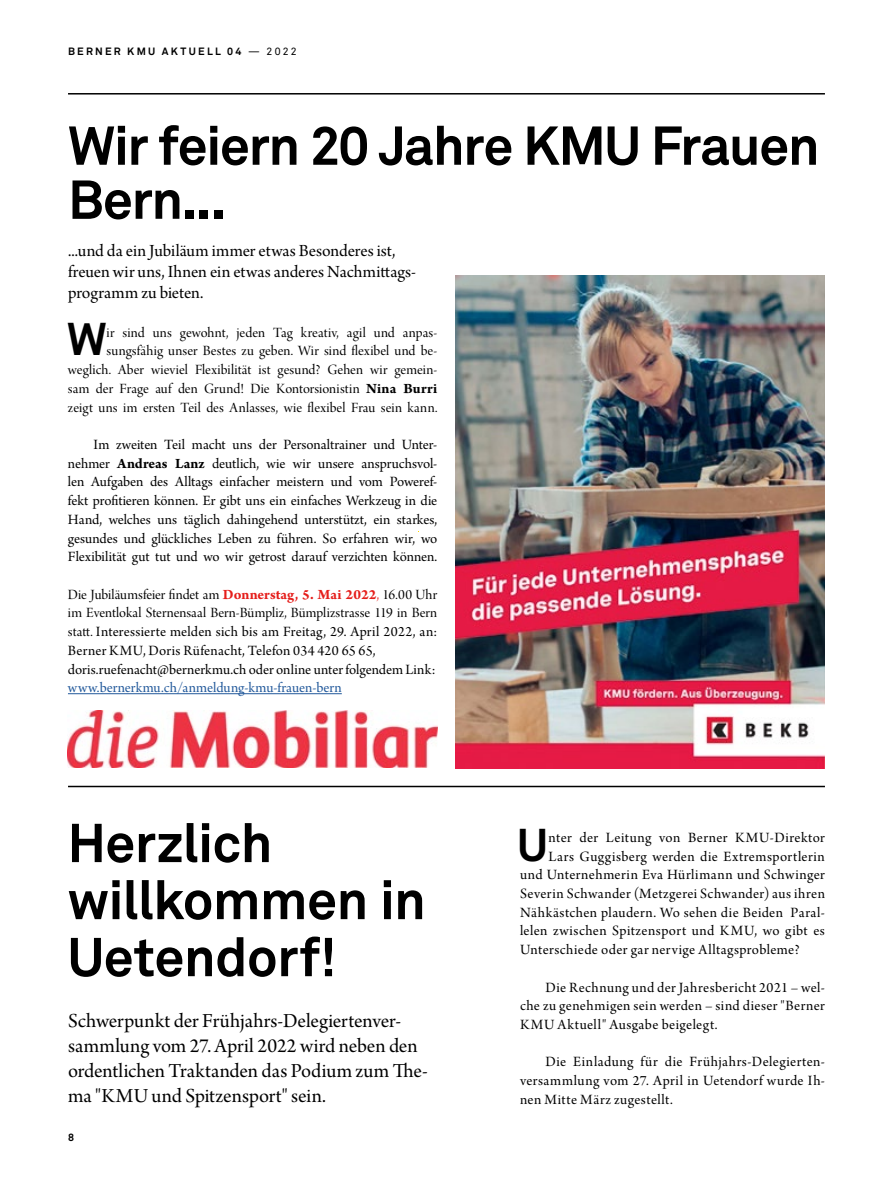
<style>
.page{position:relative;width:893px;height:1191px;background:#fff}
.page>*{position:absolute;margin:0;border:0;box-sizing:border-box;transform-origin:0 0}
.t1{font:700 54px/57px "Akkurat";letter-spacing:-.02em;color:#000}
.t2{font:700 45.45px "Akkurat";color:#000}
.t3{font:21px/25.2px "Arno Pro Subhead";letter-spacing:-.005em;color:#000}
.t4{font:18px/21px "Arno Pro Subhead";color:#000}
.t5{font:15px/18.8px "Arno Pro Subhead";letter-spacing:.025em;color:#000;text-align:justify}
.t6{font:15px/18.8px "Arno Pro Display";letter-spacing:.005em;color:#000;text-align:right}
.t7{font:15px "Arno Pro Subhead";color:#22599b}
.t8{font:700 10.5px "Akkurat";letter-spacing:.215em;color:#000}
.s1{font-weight:400}
.s2{font-family:"Arno Pro";font-weight:700}
.s3{font-family:"Arno Pro";font-weight:700;color:#e51e1b}
.s4{color:#e51e1b}
.s5{font-family:"Arno Pro Display"}
</style>
<div class="page">
<hr style="left:68px;top:693px;width:274px;height:1px;background:#22599b">
<img style="left:456px;top:275px;width:369px;height:493px">
<img style="left:68px;top:710px;width:369px;height:57px">
<hr style="left:68px;top:785px;width:757px;height:2px;background:#000">
<hr style="left:68px;top:93px;width:757px;height:2px;background:#000">
<p class="t8" style="left:68px;top:45px;width:230px">BERNER KMU AKTUELL 04 <span class="s1">— 2022</span></p>
<h1 class="t1" style="left:68px;top:119px;width:753px;line-height:54px">Wir feiern 20 Jahre KMU Frauen<br>Bern...</h1>
<p class="t4" style="left:68px;top:241px;width:350px">...und da ein Jubiläum immer etwas Besonderes ist, freuen wir uns, Ihnen ein etwas anderes Nachmittags&shy;programm zu bieten.</p>
<h2 class="t2" style="left:67px;top:311px;width:41px">W</h2>
<p class="t6" style="left:68px;top:324px;width:371px">ir sind uns gewohnt, jeden Tag kreativ, agil und anpas&shy;sungsfähig unser Bestes zu geben. Wir sind flexibel und be&shy;weglich. Aber wieviel Flexibilität ist gesund? Gehen wir gemein&shy;sam der Frage auf den Grund! Die Kontorsionistin <span class="s2">Nina Burri </span>zeigt uns im ersten Teil des Anlasses, wie flexibel Frau sein kann.</p>
<p class="t5" style="left:68px;top:436px;width:371px;text-indent:26px">Im zweiten Teil macht uns der Personaltrainer und Unter&shy;nehmer <span class="s2">Andreas Lanz</span> deutlich, wie wir unsere anspruchsvol&shy;len Aufgaben des Alltags einfacher meistern und vom Poweref&shy;fekt profitieren können. Er gibt uns ein einfaches Werkzeug in die Hand, welches uns täglich dahingehend unterstützt, ein starkes, gesundes und glückliches Leben zu führen. So erfahren wir, wo Flexibilität gut tut und wo wir getrost darauf verzichten können.</p>
<p class="t6" style="left:68px;top:586px;width:371px;text-align:left">Die Jubiläumsfeier findet am <span class="s3">Donnerstag, 5. Mai 2022</span><span class="s4">,</span> 16.00 Uhr im Eventlokal Sternensaal Bern-Bümpliz, Bümplizstrasse 119 in Bern</p>
<p class="t5" style="left:68px;top:623px;width:371px;text-align:left"><span class="s5">statt.</span> Interessierte melden sich bis am Freitag, 29. April 2022, an:<br>Berner KMU, Doris Rüfenacht, Telefon 034 420 65 65, doris.ruefenacht@bernerkmu.ch oder online unter folgendem Link:</p>
<p class="t7" style="left:68px;top:679px;width:275px">www.bernerkmu.ch/anmeldung-kmu-frauen-bern</p>
<h1 class="t1" style="left:68px;top:815px;width:360px">Herzlich willkommen in<br>Uetendorf!</h1>
<h3 class="t3" style="left:68px;top:1009px;width:361px">Schwerpunkt der Frühjahrs-Delegiertenver&shy;sammlung vom 27. April 2022 wird neben den ordentlichen Traktanden das Podium zum The&shy;ma "KMU und Spitzensport" sein.</h3>
<p class="t8" style="left:68px;top:1130px;width:7px">8</p>
<h2 class="t2" style="left:517px;top:816px;width:32px">U</h2>
<p class="t5" style="left:549px;top:829px;width:278px">nter der Leitung von Berner KMU-Direktor</p>
<p class="t5" style="left:549px;top:847px;width:278px">Lars Guggisberg werden die Extremsportlerin</p>
<p class="t5" style="left:520px;top:866px;width:306px">und Unternehmerin Eva Hürlimann und Schwinger</p>
<p class="t5" style="left:520px;top:885px;width:306px">Severin Schwander (Metzgerei Schwander) aus ihren</p>
<p class="t5" style="left:520px;top:903px;width:306px">Nähkästchen plaudern. Wo sehen die Beiden Paral-</p>
<p class="t5" style="left:520px;top:922px;width:306px">lelen zwischen Spitzensport und KMU, wo gibt es</p>
<p class="t5" style="left:520px;top:941px;width:281px">Unterschiede oder gar nervige Alltagsprobleme?</p>
<p class="t5" style="left:520px;top:978px;width:306px;text-indent:26px">Die Rechnung und der Jahresbericht 2021 – wel&shy;che zu genehmigen sein werden – sind dieser "Berner KMU Aktuell" Ausgabe beigelegt.</p>
<p class="t5" style="left:520px;top:1053px;width:306px;text-indent:26px">Die Einladung für die Frühjahrs-Delegierten&shy;versammlung vom 27. April in Uetendorf wurde Ih&shy;nen Mitte März zugestellt.</p>
</div>
